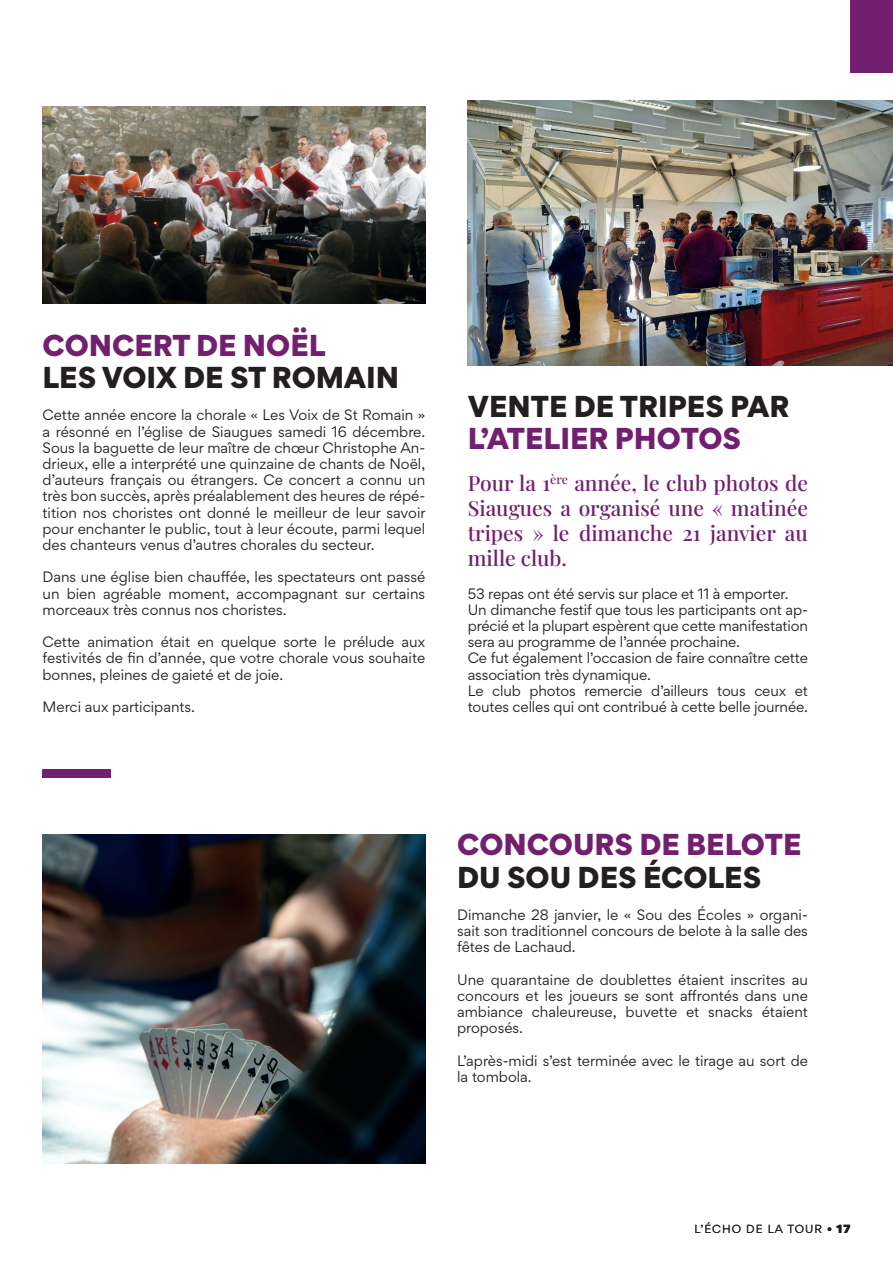
<style>
.page{position:relative;width:893px;height:1263px;background:#fff}
.page>*{position:absolute;margin:0;border:0;box-sizing:border-box;transform-origin:0 0}
.t1{font:900 27px "Gordita";color:#231f20}
.t2{font:900 27px "Gordita";color:#721f70}
.t3{font:500 21px/25.2px "Playfair Display";color:#721f70;text-align:justify}
.t4{font:13.5px/16.2px "Gordita";letter-spacing:-.01em;color:#231f20;text-align:justify}
.t5{font:10.5px "Gordita";letter-spacing:.1em;color:#231f20}
.s1{font-weight:900}
</style>
<div class="page">
<img style="left:43px;top:106px;width:382px;height:197px">
<div style="left:850px;top:0;width:43px;height:72px;background:#721f70"></div>
<img style="left:43px;top:835px;width:382px;height:328px">
<img style="left:468px;top:101px;width:425px;height:265px">
<div style="left:43px;top:769px;width:68px;height:9px;background:#721f70"></div>
<h1 class="t2" style="left:43px;top:323px;width:285px">CONCERT DE NOËL</h1>
<h1 class="t1" style="left:43px;top:355px;width:358px">LES VOIX DE ST ROMAIN</h1>
<p class="t4" style="left:43px;top:407px;width:385px">Cette année encore la chorale « Les Voix de St Romain » a résonné en l’église de Siaugues samedi 16 décembre.<br>Sous la baguette de leur maître de chœur Christophe An&shy;drieux, elle a interprété une quinzaine de chants de Noël, d’auteurs français ou étrangers. Ce concert a connu un très bon succès, après préalablement des heures de répé&shy;tition nos choristes ont donné le meilleur de leur savoir pour enchanter le public, tout à leur écoute, parmi lequel des chanteurs venus d’autres chorales du secteur.</p>
<p class="t4" style="left:43px;top:569px;width:384px">Dans une église bien chauffée, les spectateurs ont passé un bien agréable moment, accompagnant sur certains morceaux très connus nos choristes.</p>
<p class="t4" style="left:43px;top:634px;width:384px">Cette animation était en quelque sorte le prélude aux festivités de fin d’année, que votre chorale vous souhaite bonnes, pleines de gaieté et de joie.</p>
<p class="t4" style="left:43px;top:698px;width:154px">Merci aux participants.</p>
<h1 class="t1" style="left:468px;top:384px;width:323px">VENTE DE TRIPES PAR</h1>
<h1 class="t2" style="left:468px;top:416px;width:275px">L’ATELIER PHOTOS</h1>
<h2 class="t3" style="left:468px;top:468px;width:342px">Pour la 1<sup>ère</sup> année, le club photos de Siaugues a organisé une « matinée tripes » le dimanche 21 janvier au mille club.</h2>
<p class="t4" style="left:468px;top:585px;width:342px;text-align:left">53 repas ont été servis sur place et 11 à emporter.<br>Un dimanche festif que tous les participants ont ap&shy;précié et la plupart espèrent que cette manifestation sera au programme de l’année prochaine.<br>Ce fut également l’occasion de faire connaître cette association très dynamique.<br>Le club photos remercie d’ailleurs tous ceux et toutes celles qui ont contribué à cette belle journée.</p>
<h1 class="t2" style="left:457px;top:822px;width:346px">CONCOURS DE BELOTE</h1>
<h1 class="t1" style="left:457px;top:855px;width:306px">DU SOU DES ÉCOLES</h1>
<p class="t4" style="left:457px;top:906px;width:352px">Dimanche 28 janvier, le « Sou des Écoles » organi&shy;sait son traditionnel concours de belote à la salle des fêtes de Lachaud.</p>
<p class="t4" style="left:457px;top:971px;width:352px">Une quarantaine de doublettes étaient inscrites au concours et les joueurs se sont affrontés dans une ambiance chaleureuse, buvette et snacks étaient proposés.</p>
<p class="t4" style="left:457px;top:1052px;width:352px">L’après-midi s’est terminée avec le tirage au sort de la tombola.</p>
<p class="t5" style="left:695px;top:1221px;width:157px">L’ÉCHO DE LA TOUR <span class="s1">• 17</span></p>
</div>
